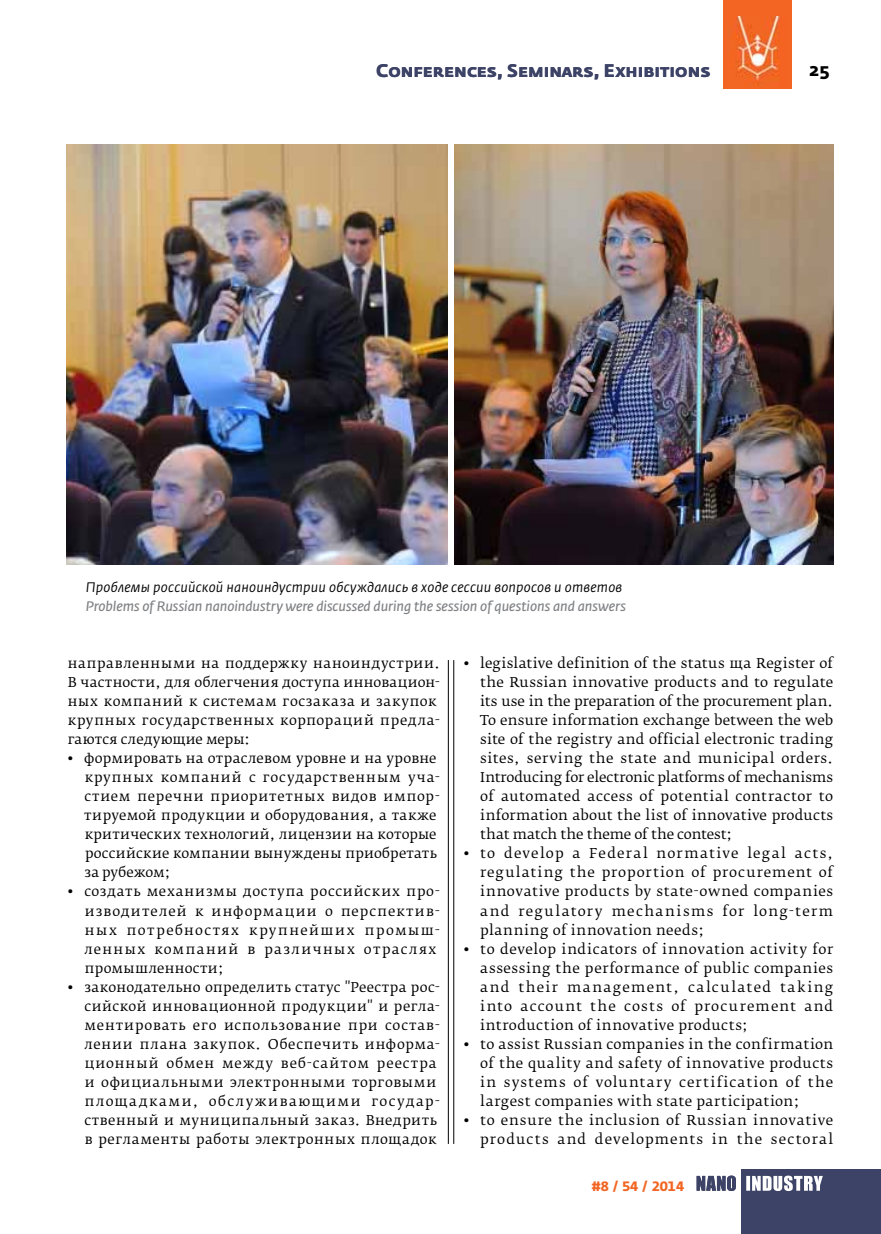
<style>
.page{position:relative;width:881px;height:1234px;background:#fff}
.page>*{position:absolute;margin:0;border:0;box-sizing:border-box;transform-origin:0 0}
.t1{font:700 18px "Fedra Sans Pro";color:#3d4366}
.t2{font:700 18px "Fedra Sans Alt Pro";color:#000}
.t3{font:italic 13.65px "Fedra Sans Pro";letter-spacing:-.01em;color:#808285}
.t4{font:italic 13.65px "Fedra Sans Pro";letter-spacing:.015em;color:#000}
.t5{font:13.5px/19px "Fedra Serif B Pro";letter-spacing:.045em;color:#000;text-align:justify}
.t6{font:13.5px/19px "Fedra Serif B Pro";letter-spacing:.025em;color:#000}
.t7{font:13.5px/19px "Fedra Serif B Pro";letter-spacing:.08em;color:#000}
.t8{font:13.5px/19px "Fedra Serif B Pro";letter-spacing:.07em;color:#000;text-align:right}
.t9{font:700 13.5px "Fedra Sans Alt Pro";color:#f26522}
</style>
<div class="page">
<svg style="left:791px;top:53px;width:1px;height:30px"></svg>
<svg style="left:723px;top:0;width:68px;height:89px;fill:#f26522"></svg>
<div style="left:741px;top:1169px;width:139px;height:64px;background:#3d4366"></div>
<svg style="left:746px;top:1175px;width:76px;height:15px"></svg>
<svg style="left:696px;top:1175px;width:39px;height:15px"></svg>
<img style="left:67px;top:145px;width:381px;height:419px">
<img style="left:454px;top:145px;width:378px;height:419px">
<hr style="left:448px;top:660px;width:1px;height:483px;background:#000">
<hr style="left:453px;top:660px;width:1px;height:483px;background:#000">
<h1 class="t1" style="left:376px;top:60px;width:336px">Conferences, Seminars, Exhibitions</h1>
<h1 class="t2" style="left:809px;top:58px;width:22px">25</h1>
<p class="t4" style="left:86px;top:578px;width:537px">Проблемы российской наноиндустрии обсуждались в ходе сессии вопросов и ответов</p>
<p class="t3" style="left:86px;top:597px;width:541px">Problems of Russian nanoindustry were discussed during the session of questions and answers</p>
<p class="t5" style="left:68px;top:653px;width:374px;text-align:left">направленными на поддержку наноиндустрии.<br>В частности, для облегчения доступа инновацион&shy;ных компаний к системам госзаказа и закупок крупных государственных корпораций предла&shy;гаются следующие меры:</p>
<p class="t6" style="left:84px;top:748px;width:357px;text-indent:-17px">• формировать на отраслевом уровне и на уровне крупных компаний с государственным уча&shy;стием перечни приоритетных видов импор&shy;тируемой продукции и оборудования, а также критических технологий, лицензии на которые российские компании вынуждены приобретать за рубежом;</p>
<p class="t7" style="left:84px;top:882px;width:357px;text-indent:-17px">• создать механизмы доступа российских про&shy;изводителей к информации о перспектив&shy;ных потребностях крупнейших промыш&shy;ленных компаний в различных отраслях промышленности;</p>
<p class="t5" style="left:84px;top:977px;width:357px;text-align:left;text-indent:-17px">• законодательно определить статус "Реестра рос&shy;сийской инновационной продукции" и регла&shy;ментировать его использование при состав&shy;лении плана закупок. Обеспечить информа&shy;ционный обмен между веб-сайтом реестра и официальными электронными торговыми площадками, обслуживающими государ&shy;ственный и муниципальный заказ. Внедрить в регламенты работы электронных площадок</p>
<p class="t5" style="left:480px;top:653px;width:354px;text-indent:-17px">• legislative definition of the status ща Register of the Russian innovative products and to regulate its use in the preparation of the procurement plan.<br>To ensure information exchange between the web site of the registry and official electronic trading sites, serving the state and municipal orders.<br>Introducing for electronic platforms of mechanisms of automated access of potential contractor to information about the list of innovative products that match the theme of the contest;</p>
<p class="t5" style="left:480px;top:844px;width:354px;text-indent:-17px">• to develop a Federal normative legal acts, regulating the proportion of procurement of innovative products by state-owned companies and regulatory mechanisms for long-term planning of innovation needs;</p>
<p class="t5" style="left:480px;top:939px;width:354px;text-indent:-17px">• to develop indicators of innovation activity for assessing the performance of public companies and their management, calculated taking into account the costs of procurement and introduction of innovative products;</p>
<p class="t5" style="left:480px;top:1034px;width:354px;text-indent:-17px">• to assist Russian companies in the confirmation of the quality and safety of innovative products in systems of voluntary certification of the largest companies with state participation;</p>
<p class="t8" style="left:463px;top:1110px;width:371px">• to ensure the inclusion of Russian innovative products and developments in the sectoral</p>
<p class="t9" style="left:591px;top:1177px;width:94px">#8 / 54 / 2014</p>
</div>
